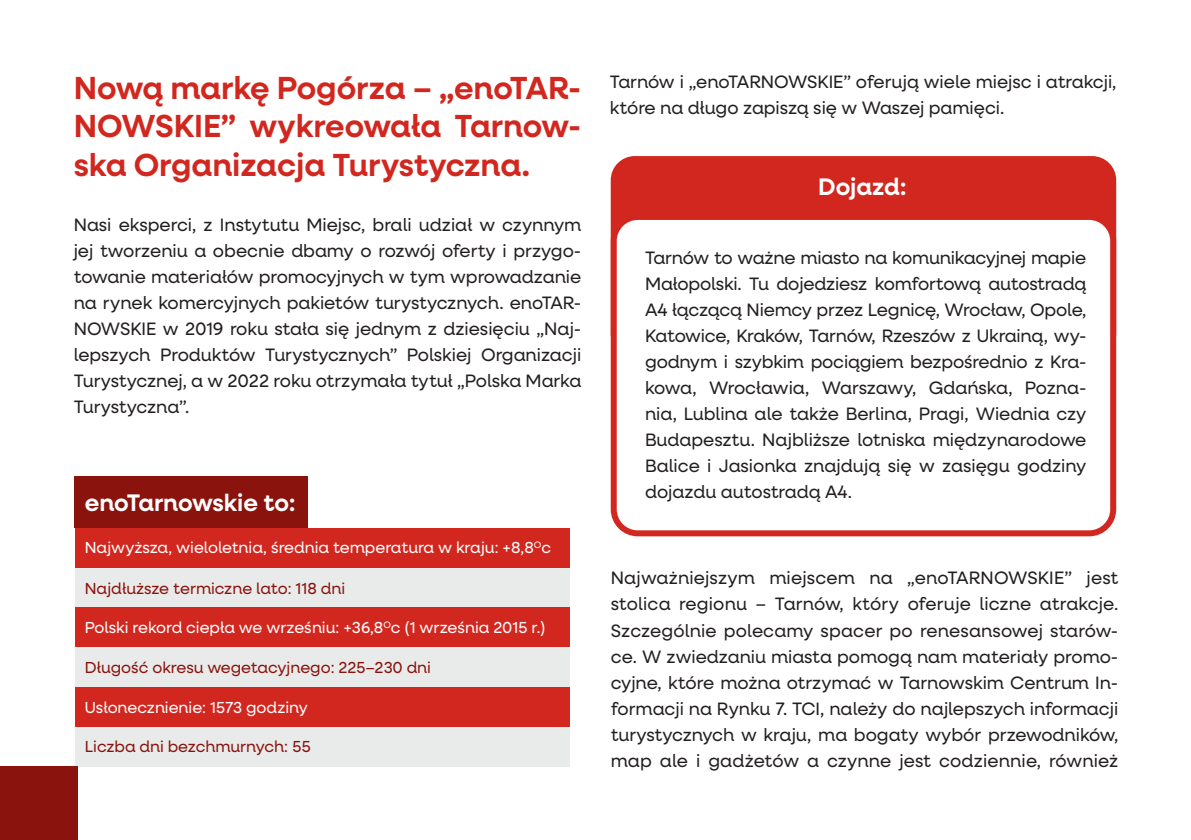
<style>
.page{position:relative;width:1191px;height:840px;background:#fff}
.page>*{position:absolute;margin:0;border:0;box-sizing:border-box;transform-origin:0 0}
.t1{font:600 32px/38.4px "Neulis Neue";color:#d2271f;text-align:justify}
.t2{font:600 24px "Neulis Neue";color:#fff}
.t3{font:18px/26px "Neulis Neue";color:#231f20;text-align:justify}
.t4{font:16px "Neulis Neue";color:#fff}
.t5{font:16px "Neulis Neue";color:#8a130d}
</style>
<div class="page">
<div style="left:75px;top:476px;width:233px;height:52px;background:#8a130d"></div>
<div style="left:75px;top:567px;width:494px;height:40px;background:#e9ebeb"></div>
<div style="left:75px;top:647px;width:494px;height:39px;background:#e9ebeb"></div>
<div style="left:75px;top:726px;width:494px;height:40px;background:#e9ebeb"></div>
<div style="left:75px;top:528px;width:494px;height:39px;background:#d2271f"></div>
<div style="left:75px;top:686px;width:494px;height:40px;background:#d2271f"></div>
<div style="left:75px;top:607px;width:494px;height:40px;background:#d2271f"></div>
<div style="left:0;top:766px;width:77px;height:73px;background:#8a130d"></div>
<div style="left:611px;top:156px;width:505px;height:201px;background:#d2271f;border-radius:24px"></div>
<div style="left:614px;top:217px;width:499px;height:316px;background:#fff;border-radius:24px"></div>
<div style="left:611px;top:214px;width:505px;height:322px;border:6px solid #d2271f;border-radius:24px"></div>
<p class="t1" style="left:74px;top:67px;width:509px">Nową markę Pogórza – „enoTAR-NOWSKIE” wykreowała Tarnow&shy;ska Organizacja Turystyczna.</p>
<p class="t3" style="left:74px;top:210px;width:509px">Nasi eksperci, z Instytutu Miejsc, brali udział w czynnym jej tworzeniu a obecnie dbamy o rozwój oferty i przygo&shy;towanie materiałów promocyjnych w tym wprowadzanie na rynek komercyjnych pakietów turystycznych. enoTAR-NOWSKIE w 2019 roku stała się jednym z dziesięciu „Naj&shy;lepszych Produktów Turystycznych” Polskiej Organizacji Turystycznej, a w 2022 roku otrzymała tytuł „Polska Marka Turystyczna”.</p>
<p class="t2" style="left:85px;top:485px;width:212px">enoTarnowskie to:</p>
<p class="t4" style="left:85px;top:536px;width:468px">Najwyższa, wieloletnia, średnia temperatura w kraju: +8,8<sup>O</sup>c</p>
<p class="t5" style="left:85px;top:577px;width:262px">Najdłuższe termiczne lato: 118 dni</p>
<p class="t4" style="left:85px;top:616px;width:462px">Polski rekord ciepła we wrześniu: +36,8<sup>O</sup>c (1 września 2015 r.)</p>
<p class="t5" style="left:85px;top:656px;width:348px">Długość okresu wegetacyjnego: 225–230 dni</p>
<p class="t4" style="left:85px;top:696px;width:225px">Usłonecznienie: 1573 godziny</p>
<p class="t5" style="left:85px;top:735px;width:227px">Liczba dni bezchmurnych: 55</p>
<p class="t3" style="left:609px;top:68px;width:508px">Tarnów i „enoTARNOWSKIE” oferują wiele miejsc i atrakcji, które na długo zapiszą się w Waszej pamięci.</p>
<p class="t2" style="left:818px;top:169px;width:90px">Dojazd:</p>
<p class="t3" style="left:645px;top:243px;width:443px">Tarnów to ważne miasto na komunikacyjnej mapie Małopolski. Tu dojedziesz komfortową autostradą A4 łączącą Niemcy przez Legnicę, Wrocław, Opole, Katowice, Kraków, Tarnów, Rzeszów z Ukrainą, wy&shy;godnym i szybkim pociągiem bezpośrednio z Kra&shy;kowa, Wrocławia, Warszawy, Gdańska, Pozna&shy;nia, Lublina ale także Berlina, Pragi, Wiednia czy Budapesztu. Najbliższe lotniska międzynarodowe Balice i Jasionka znajdują się w zasięgu godziny dojazdu autostradą A4.</p>
<p class="t3" style="left:611px;top:564px;width:509px">Najważniejszym miejscem na „enoTARNOWSKIE” jest stolica regionu – Tarnów, który oferuje liczne atrakcje.<br>Szczególnie polecamy spacer po renesansowej starów&shy;ce. W zwiedzaniu miasta pomogą nam materiały promo&shy;cyjne, które można otrzymać w Tarnowskim Centrum In&shy;formacji na Rynku 7. TCI, należy do najlepszych informacji turystycznych w kraju, ma bogaty wybór przewodników, map ale i gadżetów a czynne jest codziennie, również</p>
</div>
